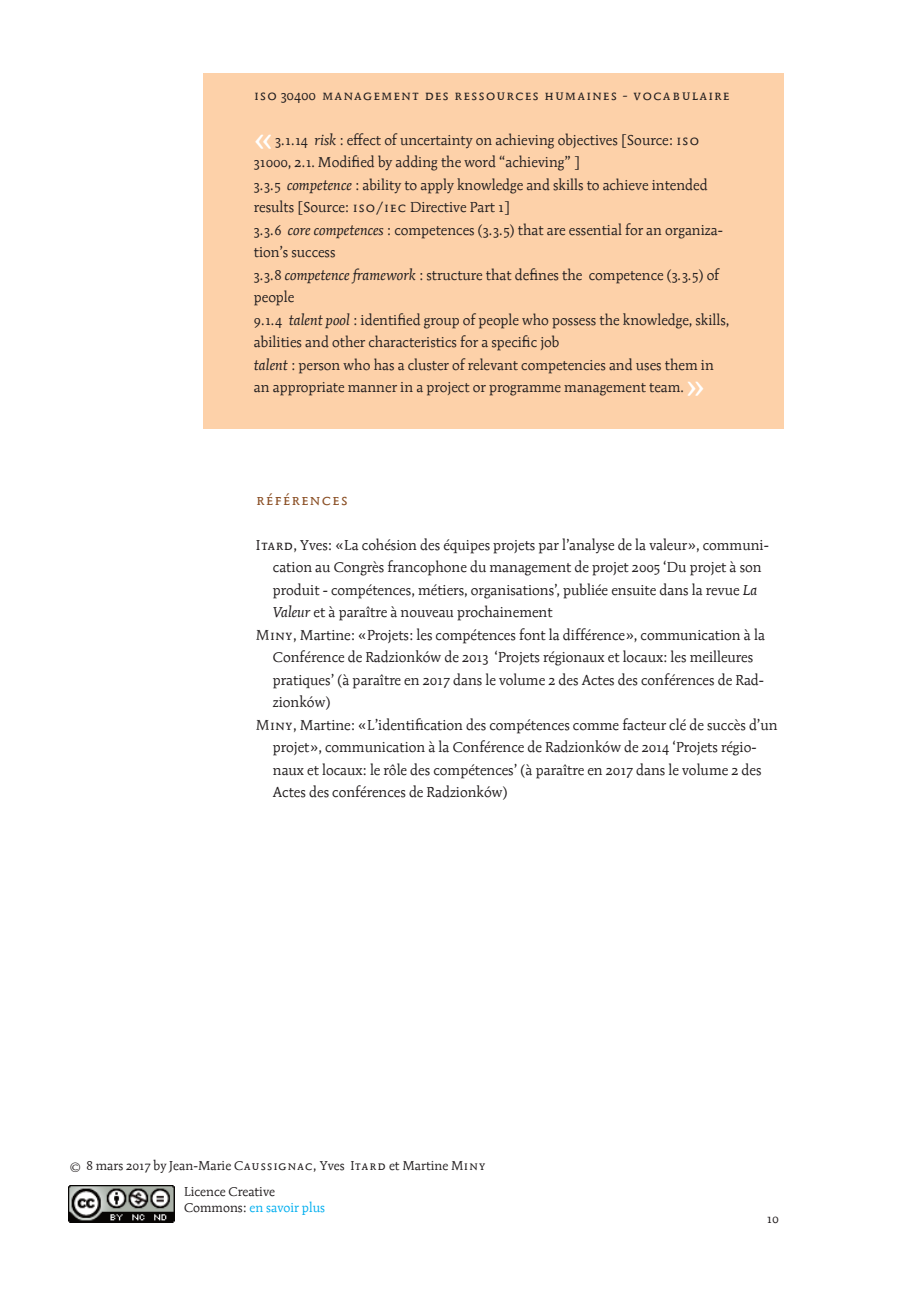
<style>
.page{position:relative;width:920px;height:1290px;background:#fff}
.page>*{position:absolute;margin:0;border:0;box-sizing:border-box;transform-origin:0 0}
.t1{font:36px "Aa Wo M09 Ro";color:#fff}
.t2{font:16.5px "Aa Wo 09 Ro CC";color:#8b5026}
.t3{font:15px/22.5px "Aa Wo M09 Ro";color:#231f20}
.t4{font:15px "Aa Wo 09 Ro Ca";letter-spacing:.1em;color:#231f20}
.t5{font:13.5px/25.5px "Aa Wo M09 Ro";color:#231f20}
.t6{font:13.5px "Aa Wo M09 Ro";color:#00aeef}
.s1{font-family:"Aa Wo 09 Ro CC"}
.s2{font-family:"Aa Wo M09 Ro"}
.s3{font-family:"Aa Wo M09 Cu"}
.s4{font-family:"Aa Wo 09 Ro Ca"}
.s5{font-size:16.5px}
.s6{color:#231f20}
</style>
<div class="page">
<div style="left:203px;top:73px;width:580px;height:356px;background:#fdd1a9"></div>
<img style="left:69px;top:1185px;width:105px;height:38px">
<p class="t4" style="left:254px;top:86px;width:477px"><span class="s1">ISO</span><span class="s2">30400</span> management des ressources humaines - voca<span class="s1">b</span>ulaire</p>
<h1 class="t1" style="left:254px;top:118px;width:23px">«</h1>
<p class="t3" style="left:254px;top:129px;width:477px;text-indent:21px">3.1.14 <span class="s3">risk</span> : effect of uncertainty on achieving objectives [Source: <span class="s1">ISO </span>31000, 2.1. Modified by adding the word “achieving” ]<br>3.3.5 <span class="s3">competence</span> : ability to apply knowledge and skills to achieve intended results [Source: <span class="s1">ISO/IEC</span> Directive Part 1]<br>3.3.6 <span class="s3">core competences</span> : competences (3.3.5) that are essential for an organiza&shy;tion’s success<br>3.3.8 <span class="s3">competence framework</span> : structure that defines the competence (3.3.5) of people<br>9.1.4 <span class="s3">talent pool</span> : identified group of people who possess the knowledge, skills, abilities and other characteristics for a specific job<br><span class="s3">talent</span> : person who has a cluster of relevant competencies and uses them in an appropriate manner in a project or programme management team.</p>
<h1 class="t1" style="left:684px;top:366px;width:23px">»</h1>
<p class="t2" style="left:256px;top:491px;width:94px">références</p>
<p class="t3" style="left:256px;top:534px;width:514px"><span class="s4">Itard</span>, Yves: «La cohésion des équipes projets par l’analyse de la valeur», communi-</p>
<p class="t3" style="left:273px;top:556px;width:490px">cation au Congrès francophone du management de projet 2005 ‘Du projet à son</p>
<p class="t3" style="left:273px;top:579px;width:486px">produit - compétences, métiers, organisations’, publiée ensuite dans la revue <span class="s3">La</span></p>
<p class="t3" style="left:273px;top:601px;width:281px"><span class="s3">Valeur</span> et à paraître à nouveau prochainement</p>
<p class="t3" style="left:256px;top:624px;width:511px"><span class="s4">Miny</span>, Martine: «Projets: les compétences font la différence», communication à la</p>
<p class="t3" style="left:273px;top:646px;width:482px">Conférence de Radzionków de 2013 ‘Projets régionaux et locaux: les meilleures</p>
<p class="t3" style="left:273px;top:669px;width:493px">pratiques’ (à paraître en 2017 dans le volume 2 des Actes des conférences de Rad-</p>
<p class="t3" style="left:273px;top:691px;width:59px">zionków)</p>
<p class="t3" style="left:256px;top:714px;width:523px"><span class="s4">Miny</span>, Martine: «L’identification des compétences comme facteur clé de succès d’un</p>
<p class="t3" style="left:273px;top:736px;width:485px">projet», communication à la Conférence de Radzionków de 2014 ‘Projets régio-</p>
<p class="t3" style="left:273px;top:759px;width:490px">naux et locaux: le rôle des compétences’ (à paraître en 2017 dans le volume 2 des</p>
<p class="t3" style="left:273px;top:781px;width:236px">Actes des conférences de Radzionków)</p>
<p class="t5" style="left:184px;top:1153px;width:303px;text-indent:-115px"><span class="s5">©</span> 8 mars 2017 by Jean-Marie C<span class="s1">aussignac,</span> Yves I<span class="s1">tard</span> et Martine M<span class="s1">iny<br></span>Licence Creative</p>
<p class="t6" style="left:184px;top:1200px;width:143px"><span class="s6">Commons:</span> en savoir plus</p>
<p class="t5" style="left:767px;top:1206px;width:13px">10</p>
</div>
